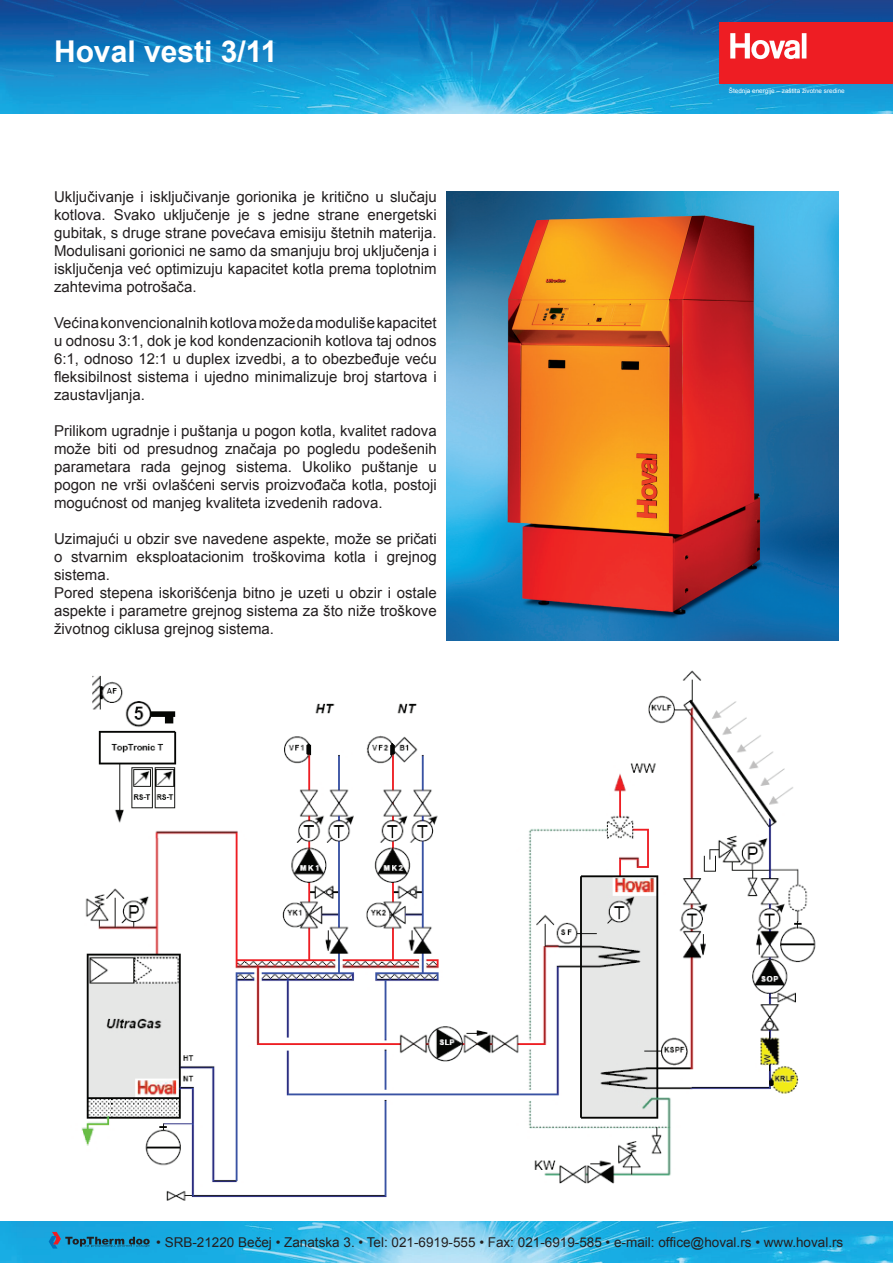
<style>
.page{position:relative;width:893px;height:1263px;background:#fff}
.page>*{position:absolute;margin:0;border:0;box-sizing:border-box;transform-origin:0 0}
.t1{font:700 30px "Arial";color:#fff}
.t2{font:15px/18px "Arial";color:#231f20;text-align:justify}
.t3{font:13.5px "Arial";color:#231f20}
.t4{font:6.3px "Arial";color:#fff}
</style>
<div class="page">
<img style="left:0;top:0;width:893px;height:113px">
<img style="left:0;top:1221px;width:893px;height:42px">
<div style="left:720px;top:23px;width:173px;height:61px;background:#ee1d23"></div>
<svg style="left:730px;top:33px;width:76px;height:26px"></svg>
<svg style="left:49px;top:1232px;width:101px;height:16px;background:#1f84af"></svg>
<img style="left:446px;top:191px;width:393px;height:449px">
<img style="left:81px;top:670px;width:735px;height:531px">
<h1 class="t1" style="left:54px;top:32px;width:225px">Hoval vesti 3/11</h1>
<p class="t2" style="left:54px;top:188px;width:384px">Uključivanje i isključivanje gorionika je kritično u slučaju kotlova. Svako uključenje je s jedne strane energetski gubitak, s druge strane povećava emisiju štetnih materija.<br>Modulisani gorionici ne samo da smanjuju broj uključenja i isključenja već optimizuju kapacitet kotla prema toplotnim zahtevima potrošača.</p>
<p class="t2" style="left:54px;top:314px;width:384px">Većina konvencionalnih kotlova može da moduliše kapacitet u odnosu 3:1, dok je kod kondenzacionih kotlova taj odnos 6:1, odnoso 12:1 u duplex izvedbi, a to obezbeđuje veću fleksibilnost sistema i ujedno minimalizuje broj startova i zaustavljanja.</p>
<p class="t2" style="left:54px;top:422px;width:384px">Prilikom ugradnje i puštanja u pogon kotla, kvalitet radova može biti od presudnog značaja po pogledu podešenih parametara rada gejnog sistema. Ukoliko puštanje u pogon ne vrši ovlašćeni servis proizvođača kotla, postoji mogućnost od manjeg kvaliteta izvedenih radova.</p>
<p class="t2" style="left:54px;top:530px;width:384px;text-align:left">Uzimajući u obzir sve navedene aspekte, može se pričati o stvarnim eksploatacionim troškovima kotla i grejnog sistema.<br>Pored stepena iskorišćenja bitno je uzeti u obzir i ostale aspekte i parametre grejnog sistema za što niže troškove životnog ciklusa grejnog sistema.</p>
<p class="t4" style="left:729px;top:86px;width:117px">Štednja energije – zaštita životne sredine</p>
<p class="t3" style="left:156px;top:1233px;width:689px">• SRB-21220 Bečej • Zanatska 3. • Tel: 021-6919-555 • Fax: 021-6919-585 • e-mail: office@hoval.rs • www.hoval.rs</p>
</div>
